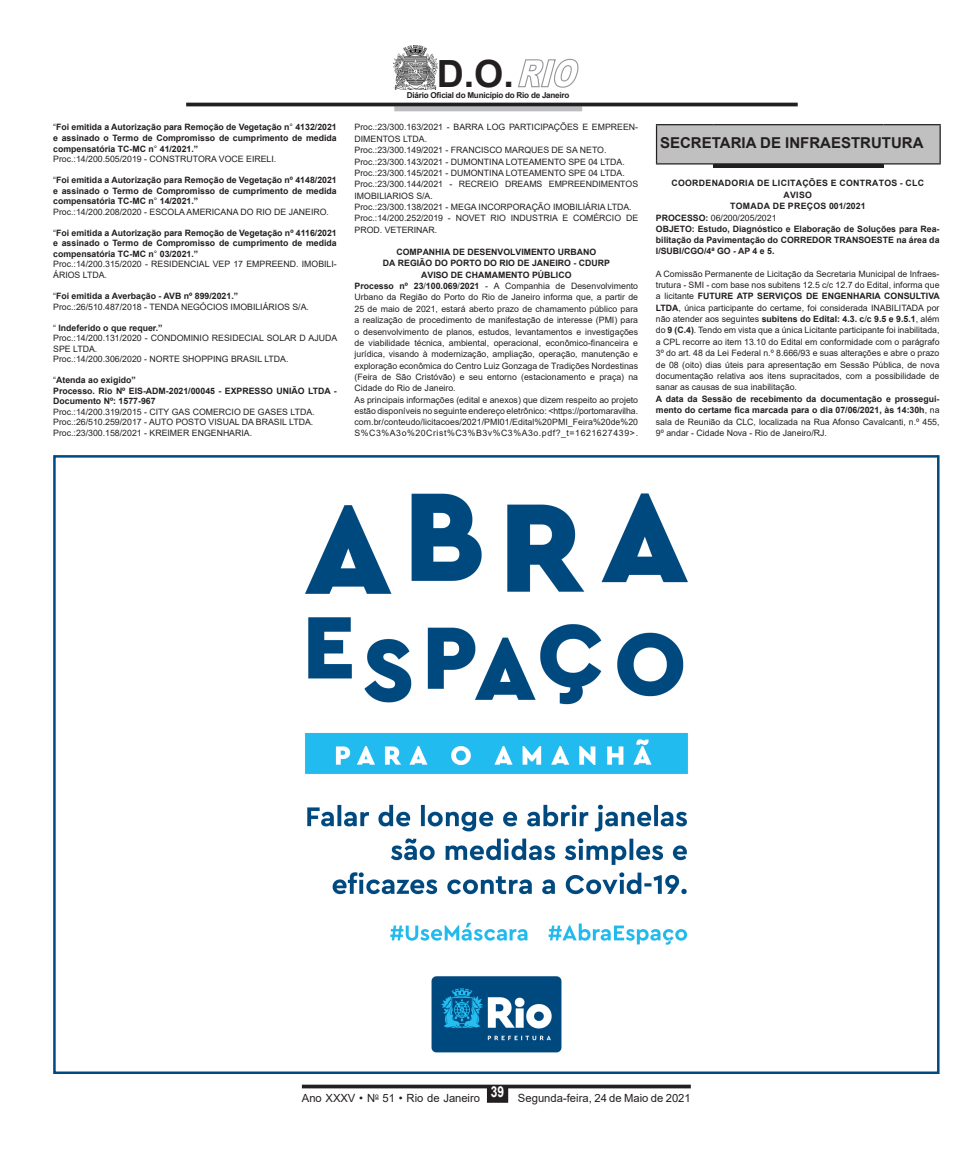
<style>
.page{position:relative;width:975px;height:1152px;background:#fff}
.page>*{position:absolute;margin:0;border:0;box-sizing:border-box;transform-origin:0 0}
.t1{font:700 37.5px "Arial";color:#231f20}
.t2{font:700 15px "Arial";color:#231f20}
.t3{font:700 15px "Arial";color:#fff;scale:.8 1}
.t4{font:11.25px "Arial";color:#231f20}
.t5{font:8.75px/11.4px "Arial";color:#231f20}
.t6{font:700 8.75px/10.5px "Arial";color:#231f20}
.t7{font:700 8.75px "Arial";letter-spacing:.035em;color:#231f20}
.t8{font:8.75px "Arial";letter-spacing:.065em;color:#231f20}
.t9{font:700 8.12px "Arial";letter-spacing:-.03em;color:#231f20}
.s1{font-weight:900;font-style:italic;color:#939598}
.s2{font-weight:400}
.s3{font-weight:700}
</style>
<div class="page">
<div style="left:394px;top:106px;width:188px;height:5px;background:#bcbdc0"></div>
<hr style="left:186px;top:103px;width:611px;height:3px;background:#231f20">
<img style="left:394px;top:45px;width:43px;height:44px">
<svg style="left:302px;top:1084px;width:388px;height:4px;background:#474445"></svg>
<div style="left:487px;top:1087px;width:20px;height:15px;background:#231f20"></div>
<div style="left:487px;top:1086px;width:21px;height:16px;border:1px solid #231f20"></div>
<hr style="left:713px;top:164px;width:170px;height:4px;background:#231f20">
<hr style="left:656px;top:124px;width:57px;height:1px;background:#231f20">
<hr style="left:713px;top:124px;width:170px;height:1px;background:#231f20">
<hr style="left:883px;top:124px;width:57px;height:1px;background:#231f20">
<div style="left:656px;top:125px;width:284px;height:38px;background:#c0c0c0"></div>
<hr style="left:656px;top:163px;width:57px;height:1px;background:#231f20">
<hr style="left:713px;top:163px;width:170px;height:1px;background:#231f20">
<hr style="left:883px;top:163px;width:57px;height:1px;background:#231f20">
<img style="left:305px;top:493px;width:383px;height:560px">
<h1 class="t1" style="left:436px;top:48px;width:153px">D.O.<span class="s1">RIO</span></h1>
<p class="t6" style="left:53px;top:122px;width:285px"><span class="s2">“</span>Foi emitida a Autorização para Remoção de Vegetação n<span class="s2">°</span> 4132/2021 e assinado o Termo de Compromisso de cumprimento de medida compensatória TC-MC n<span class="s2">°</span> 41/2021.”<br><span class="s2">Proc.:14/200.505/2019 - CONSTRUTORA VOCE EIRELI.</span></p>
<p class="t6" style="left:53px;top:175px;width:285px"><span class="s2">“</span>Foi emitida a Autorização para Remoção de Vegetação nº 4148/2021 e assinado o Termo de Compromisso de cumprimento de medida compensatória TC-MC n<span class="s2">°</span> 14/2021.”<br><span class="s2">Proc.:14/200.208/2020 - ESCOLA AMERICANA DO RIO DE JANEIRO.</span></p>
<p class="t6" style="left:53px;top:227px;width:285px"><span class="s2">“</span>Foi emitida a Autorização para Remoção de Vegetação nº 4116/2021 e assinado o Termo de Compromisso de cumprimento de medida compensatória TC-MC n<span class="s2">°</span> 03/2021.”<br><span class="s2">Proc.:14/200.315/2020 - RESIDENCIAL VEP 17 EMPREEND. IMOBILI-ÁRIOS LTDA.</span></p>
<p class="t5" style="left:53px;top:291px;width:257px;line-height:10.5px">“<span class="s3">Foi emitida a Averbação - AVB nº 899/2021.”<br></span>Proc.:26/510.487/2018 - TENDA NEGÓCIOS IMOBILIÁRIOS S/A.</p>
<p class="t5" style="left:53px;top:322px;width:285px;line-height:10.5px">“ <span class="s3">Indeferido o que requer.”<br></span>Proc.:14/200.131/2020 - CONDOMINIO RESIDECIAL SOLAR D AJUDA SPE LTDA.<br>Proc.:14/200.306/2020 - NORTE SHOPPING BRASIL LTDA.</p>
<p class="t6" style="left:53px;top:375px;width:285px"><span class="s2">“</span>Atenda ao exigido”<br>Processo. Rio Nº EIS-ADM-2021/00045 - EXPRESSO UNIÃO LTDA -<br>Documento Nº: 1577-967</p>
<p class="t5" style="left:53px;top:406px;width:263px;line-height:10.5px">Proc.:14/200.319/2015 - CITY GAS COMERCIO DE GASES LTDA.<br>Proc.:26/510.259/2017 - AUTO POSTO VISUAL DA BRASIL LTDA.<br>Proc.:23/300.158/2021 - KREIMER ENGENHARIA.</p>
<p class="t9" style="left:407px;top:89px;width:164px">Diário Oficial do Município do Rio de Janeiro</p>
<p class="t5" style="left:354px;top:122px;width:285px">Proc.:23/300.163/2021 - BARRA LOG PARTICIPAÇÕES E EMPREEN-DIMENTOS LTDA.<br>Proc.:23/300.149/2021 - FRANCISCO MARQUES DE SA NETO.<br>Proc.:23/300.143/2021 - DUMONTINA LOTEAMENTO SPE 04 LTDA.<br>Proc.:23/300.145/2021 - DUMONTINA LOTEAMENTO SPE 04 LTDA.<br>Proc.:23/300.144/2021 - RECREIO DREAMS EMPREENDIMENTOS IMOBILIARIOS S/A.<br>Proc.:23/300.138/2021 - MEGA INCORPORAÇÃO IMOBILIÁRIA LTDA.<br>Proc.:14/200.252/2019 - NOVET RIO INDUSTRIA E COMÉRCIO DE PROD. VETERINAR.</p>
<p class="t6" style="left:396px;top:247px;width:201px">COMPANHIA DE DESENVOLVIMENTO URBANO</p>
<p class="t6" style="left:383px;top:258px;width:229px">DA REGIÃO DO PORTO DO RIO DE JANEIRO - CDURP</p>
<p class="t6" style="left:421px;top:269px;width:152px">AVISO DE CHAMAMENTO PÚBLICO</p>
<p class="t5" style="left:354px;top:280px;width:285px"><span class="s3">Processo nº 23</span>/<span class="s3">100.069</span>/<span class="s3">2021</span> - A Companhia de Desenvolvimento</p>
<p class="t5" style="left:354px;top:292px;width:285px">Urbano da Região do Porto do Rio de Janeiro informa que, a partir de</p>
<p class="t5" style="left:354px;top:303px;width:285px">25 de maio de 2021, estará aberto prazo de chamamento público para</p>
<p class="t5" style="left:354px;top:314px;width:285px">a realização de procedimento de manifestação de interesse (PMI) para</p>
<p class="t5" style="left:354px;top:326px;width:285px">o desenvolvimento de planos, estudos, levantamentos e investigações</p>
<p class="t5" style="left:354px;top:337px;width:285px">de viabilidade técnica, ambiental, operacional, econômico-financeira e</p>
<p class="t5" style="left:354px;top:348px;width:285px">jurídica, visando à modernização, ampliação, operação, manutenção e</p>
<p class="t5" style="left:354px;top:360px;width:285px">exploração econômica do Centro Luiz Gonzaga de Tradições Nordestinas</p>
<p class="t5" style="left:354px;top:371px;width:285px">(Feira de São Cristóvão) e seu entorno (estacionamento e praça) na</p>
<p class="t5" style="left:354px;top:382px;width:103px">Cidade do Rio de Janeiro.</p>
<p class="t5" style="left:354px;top:394px;width:285px">As principais informações (edital e anexos) que dizem respeito ao projeto</p>
<p class="t5" style="left:354px;top:405px;width:285px">estão disponíveis no seguinte endereço eletrônico: &lt;https://portomaravilha.</p>
<p class="t5" style="left:354px;top:416px;width:285px">com.br/conteudo/licitacoes/2021/PMI01/Edital%20PMI_Feira%20de%20</p>
<p class="t8" style="left:354px;top:427px;width:285px">S%C3%A3o%20Crist%C3%B3v%C3%A3o.pdf?_t=1621627439&gt;.</p>
<h2 class="t2" style="left:660px;top:132px;width:265px">SECRETARIA DE INFRAESTRUTURA</h2>
<p class="t7" style="left:671px;top:177px;width:254px">COORDENADORIA DE LICITAÇÕES E CONTRATOS - CLC</p>
<p class="t6" style="left:783px;top:190px;width:30px">AVISO</p>
<p class="t7" style="left:730px;top:200px;width:137px">TOMADA DE PREÇOS 001/2021</p>
<p class="t5" style="left:656px;top:212px;width:122px"><span class="s3">PROCESSO:</span> 06/200/205/2021</p>
<p class="t6" style="left:656px;top:224px;width:285px">OBJETO: Estudo, Diagnóstico e Elaboração de Soluções para Rea-</p>
<p class="t6" style="left:656px;top:235px;width:285px">bilitação da Pavimentação do CORREDOR TRANSOESTE na área da</p>
<p class="t6" style="left:656px;top:245px;width:120px">I/SUBI/CGO/4ª GO - AP 4 e 5.</p>
<p class="t5" style="left:656px;top:268px;width:285px;text-align:justify">A Comissão Permanente de Licitação da Secretaria Municipal de Infraes&shy;trutura - SMI - com base nos subitens 12.5 c/c 12.7 do Edital, informa que a licitante <span class="s3">FUTURE ATP SERVIÇOS DE ENGENHARIA CONSULTIVA LTDA</span>, única participante do certame, foi considerada INABILITADA por não atender aos seguintes <span class="s3">subitens do Edital: 4.3. c</span>/<span class="s3">c 9.5 e 9.5.1</span>, além do <span class="s3">9 (C.4)</span>. Tendo em vista que a única Licitante participante foi inabilitada, a CPL recorre ao item 13.10 do Edital em conformidade com o parágrafo 3º do art. 48 da Lei Federal n.º 8.666/93 e suas alterações e abre o prazo de 08 (oito) dias úteis para apresentação em Sessão Pública, de nova documentação relativa aos itens supracitados, com a possibilidade de sanar as causas de sua inabilitação.</p>
<p class="t6" style="left:656px;top:393px;width:285px;line-height:11.4px;text-align:justify">A data da Sessão de recebimento da documentação e prossegui&shy;mento do certame fica marcada para o dia 07/06/2021, às 14:30h<span class="s2">, na sala de Reunião da CLC, localizada na Rua Afonso Cavalcanti, n.º 455, 9º andar - Cidade Nova - Rio de Janeiro/RJ.</span></p>
<h2 class="t3" style="left:490px;top:1081px;width:18px">39</h2>
<p class="t4" style="left:302px;top:1090px;width:180px">Ano XXXV • N<sup>o</sup> 51 • Rio de Janeiro</p>
<p class="t4" style="left:518px;top:1090px;width:174px">Segunda-feira, 24 de Maio de 2021</p>
</div>
